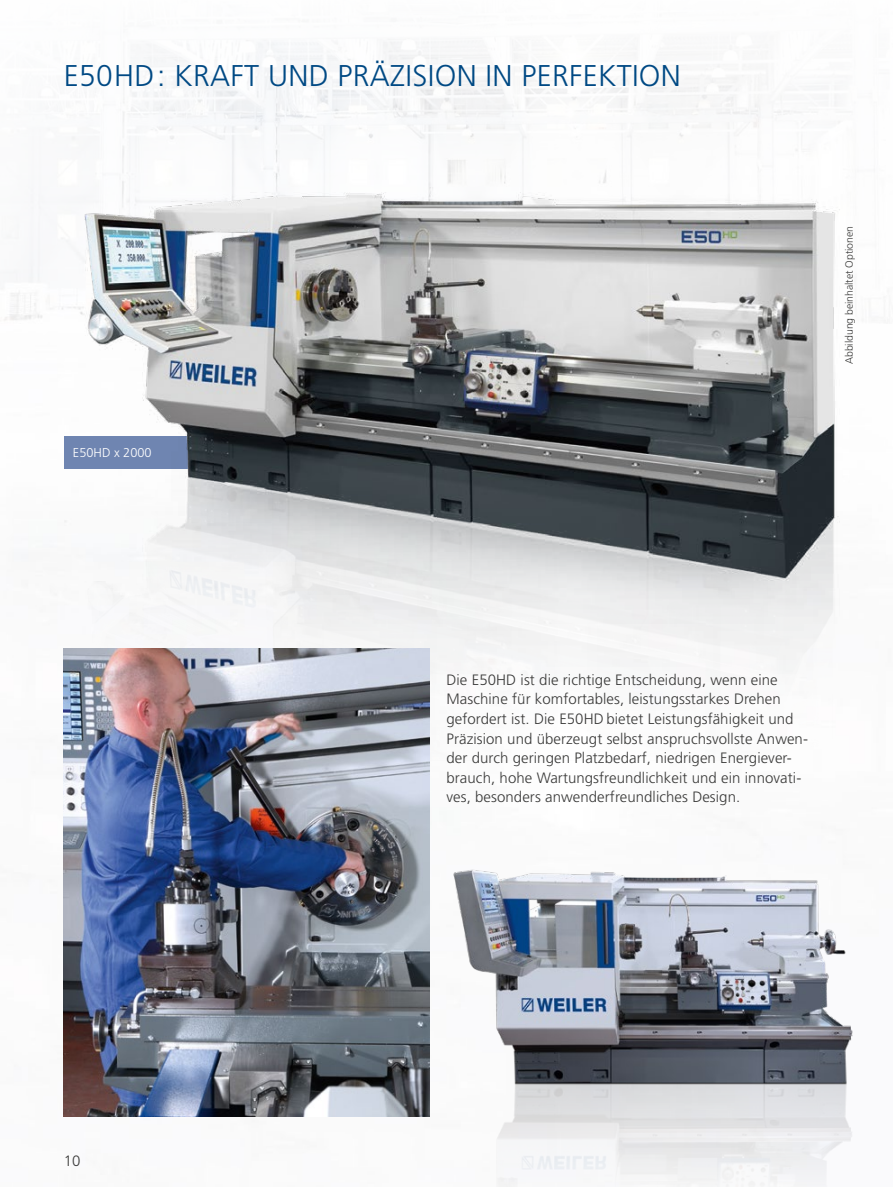
<style>
.page{position:relative;width:893px;height:1187px;background:#fff}
.page>*{position:absolute;margin:0;border:0;box-sizing:border-box;transform-origin:0 0}
.t1{font:300 30px "Frutiger LT Pro";letter-spacing:.01em;color:#004984}
.t2{font:300 15px/19.5px "Frutiger LT Pro";letter-spacing:.005em;color:#3b3b3a}
.t3{font:300 12.75px "Frutiger LT Pro";color:#fff}
.t4{font:300 10.5px "Frutiger LT Pro";letter-spacing:-.005em;color:#3b3b3a}
</style>
<div class="page">
<img style="left:4px;top:48px;width:836px;height:712px">
<img style="left:64px;top:648px;width:365px;height:468px">
<img style="left:448px;top:869px;width:410px;height:235px">
<h1 class="t1" style="left:64px;top:58px;width:619px">E50HD: KRAFT UND PRÄZISION IN PERFEKTION</h1>
<p class="t3" style="left:73px;top:445px;width:80px">E50HD x 2000</p>
<p class="t4" style="left:843px;top:364px;width:139px;rotate:-90deg">Abbildung beinhaltet Optionen</p>
<p class="t2" style="left:446px;top:670px;width:363px">Die E50HD ist die richtige Entscheidung, wenn eine Maschine für komfortables, leistungsstarkes Drehen gefordert ist. Die E50HD bietet Leistungsfähigkeit und Präzision und überzeugt selbst anspruchsvollste Anwen&shy;der durch geringen Platzbedarf, niedrigen Energiever&shy;brauch, hohe Wartungsfreundlichkeit und ein innovati&shy;ves, besonders anwenderfreundliches Design.</p>
<p class="t2" style="left:64px;top:1151px;width:18px">10</p>
</div>
